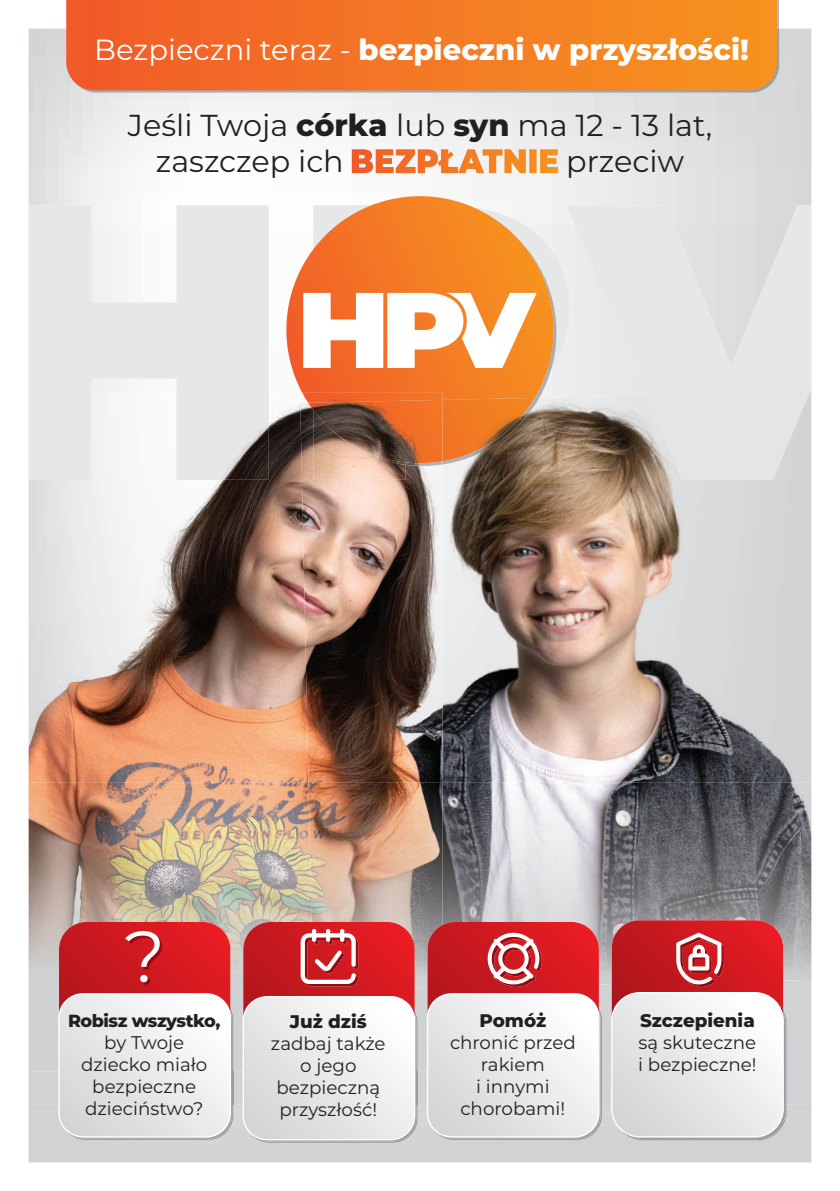
<style>
.page{position:relative;width:840px;height:1191px;background:#fff}
.page>*{position:absolute;margin:0;border:0;box-sizing:border-box;transform-origin:0 0}
.t1{font:72.2px "Montserrat";color:#fff}
.t2{font:30.2px/36.4px "Montserrat";color:#231f20}
.t3{font:800 29px "Montserrat";color:#fff}
.t4{font:18.2px/22px "Montserrat";color:#231f20;text-align:center}
.t5{font:800 18.2px "Montserrat";color:#231f20}
.t6{font:800 17.6px "Montserrat";letter-spacing:-.025em;color:#231f20}
.s1{font-weight:400}
.s2{font-weight:800}
</style>
<div class="page">
<img style="left:28px;top:0;width:784px;height:1163px">
<svg style="left:611px;top:920px;width:171px;height:216px"></svg>
<svg style="left:487px;top:932px;width:54px;height:55px"></svg>
<svg style="left:243px;top:922px;width:171px;height:217px"></svg>
<div style="left:127px;top:933px;width:35px;height:51px;background:#d01a20"></div>
<img style="left:69px;top:28px;width:709px;height:65px">
<svg style="left:66px;top:0;width:710px;height:90px;background:#f37725"></svg>
<svg style="left:351px;top:149px;width:207px;height:24px"></svg>
<h3 class="t3" style="left:94px;top:28px;width:655px"><span class="s1">Bezpieczni teraz -</span> bezpieczni w przyszłości!</h3>
<h2 class="t2" style="left:156px;top:106px;width:557px;text-indent:-28px">Jeśli Twoja <span class="s2">córka</span> lub <span class="s2">syn</span> ma 12 - 13 lat, zaszczep ich</h2>
<h2 class="t2" style="left:566px;top:142px;width:120px">przeciw</h2>
<h1 class="t1" style="left:124px;top:906px;width:42px">?</h1>
<p class="t6" style="left:68px;top:1008px;width:154px">Robisz wszystko,</p>
<p class="t4" style="left:81px;top:1031px;width:128px">by Twoje dziecko miało bezpieczne dzieciństwo?</p>
<p class="t5" style="left:290px;top:1008px;width:78px">Już dziś</p>
<p class="t4" style="left:271px;top:1032px;width:116px">zadbaj także o jego bezpieczną przyszłość!</p>
<p class="t5" style="left:479px;top:1007px;width:68px">Pomóż</p>
<p class="t4" style="left:449px;top:1031px;width:127px">chronić przed rakiem<br>i innymi chorobami!</p>
<p class="t5" style="left:639px;top:1007px;width:116px">Szczepienia</p>
<p class="t4" style="left:638px;top:1031px;width:120px;text-align:left">są skuteczne i bezpieczne!</p>
</div>
